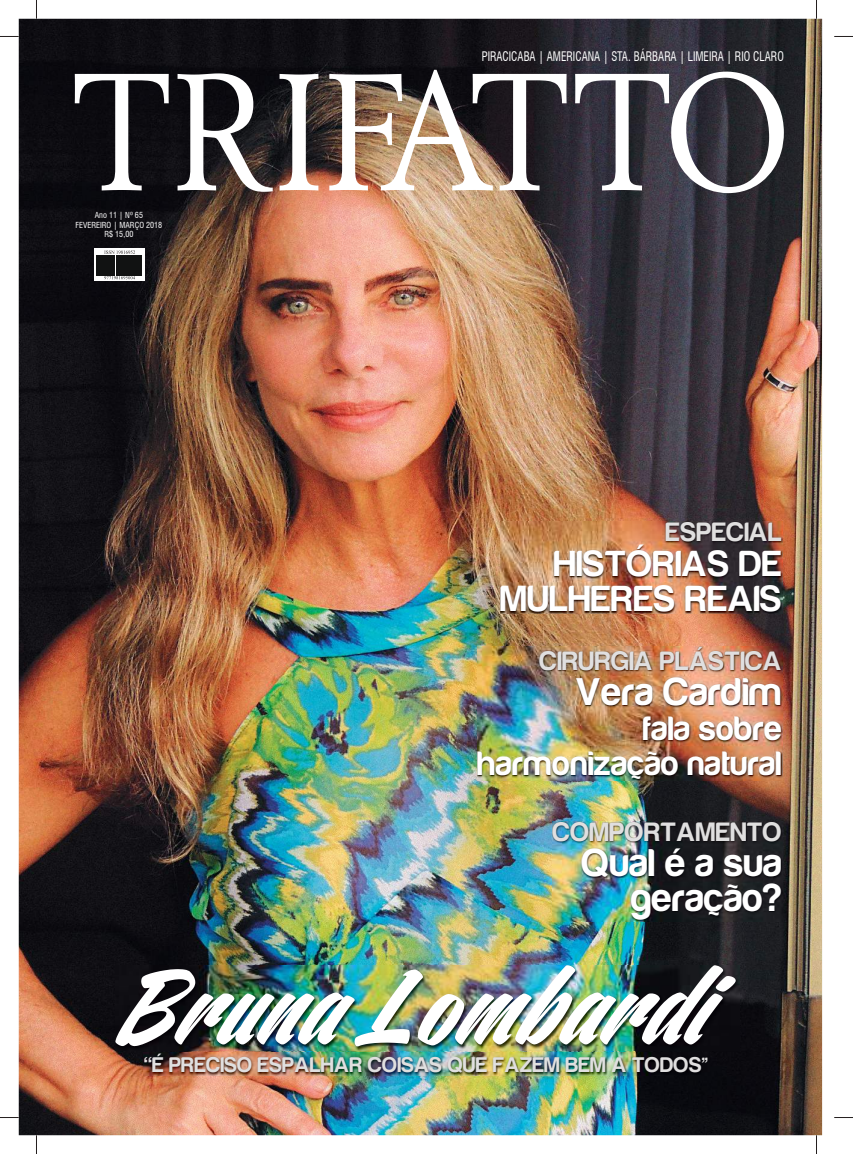
<style>
.page{position:relative;width:853px;height:1154px;background:#fff}
.page>*{position:absolute;margin:0;border:0;box-sizing:border-box;transform-origin:0 0}
.t1{font:131px "Ventography Personal Use Only";letter-spacing:.02em;color:#fff}
.t2{font:700 40px/35px "Harabara";letter-spacing:.02em;color:#fff;text-align:right}
.t3{font:700 37.5px/35px "Harabara";letter-spacing:.02em;color:#fff;text-align:right}
.t4{font:700 35px/35px "Harabara";letter-spacing:.02em;color:#fff;text-align:right}
.t5{font:700 27.5px "Harabara";letter-spacing:.02em;color:#e0dfdf}
.t6{font:700 21.88px "Harabara";letter-spacing:.02em;color:#e0dfdf}
.t7{font:condensed 12.88px "Swiss 721 BT";color:#fff;scale:.86 1}
.t8{font:condensed 8.12px/9.8px "Swiss 721 BT";color:#fff;text-align:center}
</style>
<div class="page">
<img style="left:19px;top:19px;width:803px;height:1116px">
<img style="left:500px;top:521px;width:282px;height:92px">
<img style="left:477px;top:646px;width:305px;height:134px">
<img style="left:552px;top:821px;width:230px;height:100px">
<svg style="left:94px;top:249px;width:50px;height:32px"></svg>
<svg style="left:96px;top:250px;width:46px;height:29px"></svg>
<svg style="left:75px;top:70px;width:708px;height:123px"></svg>
<img style="left:116px;top:965px;width:623px;height:85px">
<img style="left:143px;top:1052px;width:566px;height:23px">
<svg style="left:0;top:36px;width:19px;height:1px"></svg>
<svg style="left:834px;top:36px;width:18px;height:1px"></svg>
<svg style="left:0;top:1116px;width:19px;height:2px"></svg>
<svg style="left:834px;top:1117px;width:18px;height:1px"></svg>
<svg style="left:36px;top:0;width:1px;height:19px"></svg>
<svg style="left:36px;top:1135px;width:1px;height:19px"></svg>
<svg style="left:815px;top:0;width:2px;height:19px"></svg>
<svg style="left:815px;top:1135px;width:2px;height:19px"></svg>
<p class="t8" style="left:76px;top:210px;width:88px">Ano 11 | Nº 65<br>FEVEREIRO | MARÇO 2018<br>R$ 15,00</p>
<p class="t7" style="left:482px;top:48px;width:352px">PIRACICABA | AMERICANA | STA. BÁRBARA | LIMEIRA | RIO CLARO</p>
<h3 class="t5" style="left:665px;top:517px;width:117px">ESPECIAL</h3>
<h3 class="t3" style="left:500px;top:546px;width:283px">HISTÓRIAS DE<br>MULHERES REAIS</h3>
<h3 class="t5" style="left:540px;top:646px;width:243px">CIRURGIA PLÁSTICA</h3>
<h2 class="t2" style="left:576px;top:674px;width:207px">Vera Cardim</h2>
<h3 class="t4" style="left:477px;top:711px;width:306px">fala sobre harmonização natural</h3>
<h3 class="t5" style="left:553px;top:817px;width:230px">COMPORTAMENTO</h3>
<h2 class="t2" style="left:582px;top:845px;width:201px">Qual é a sua geração?</h2>
<h1 class="t1" style="left:112px;top:937px;width:593px">Bruna Lombardi</h1>
<h3 class="t6" style="left:144px;top:1053px;width:558px">"É PRECISO ESPALHAR COISAS QUE FAZEM BEM A TODOS</h3>
<h3 class="t6" style="left:702px;top:1041px;width:7px">,,</h3>
</div>
